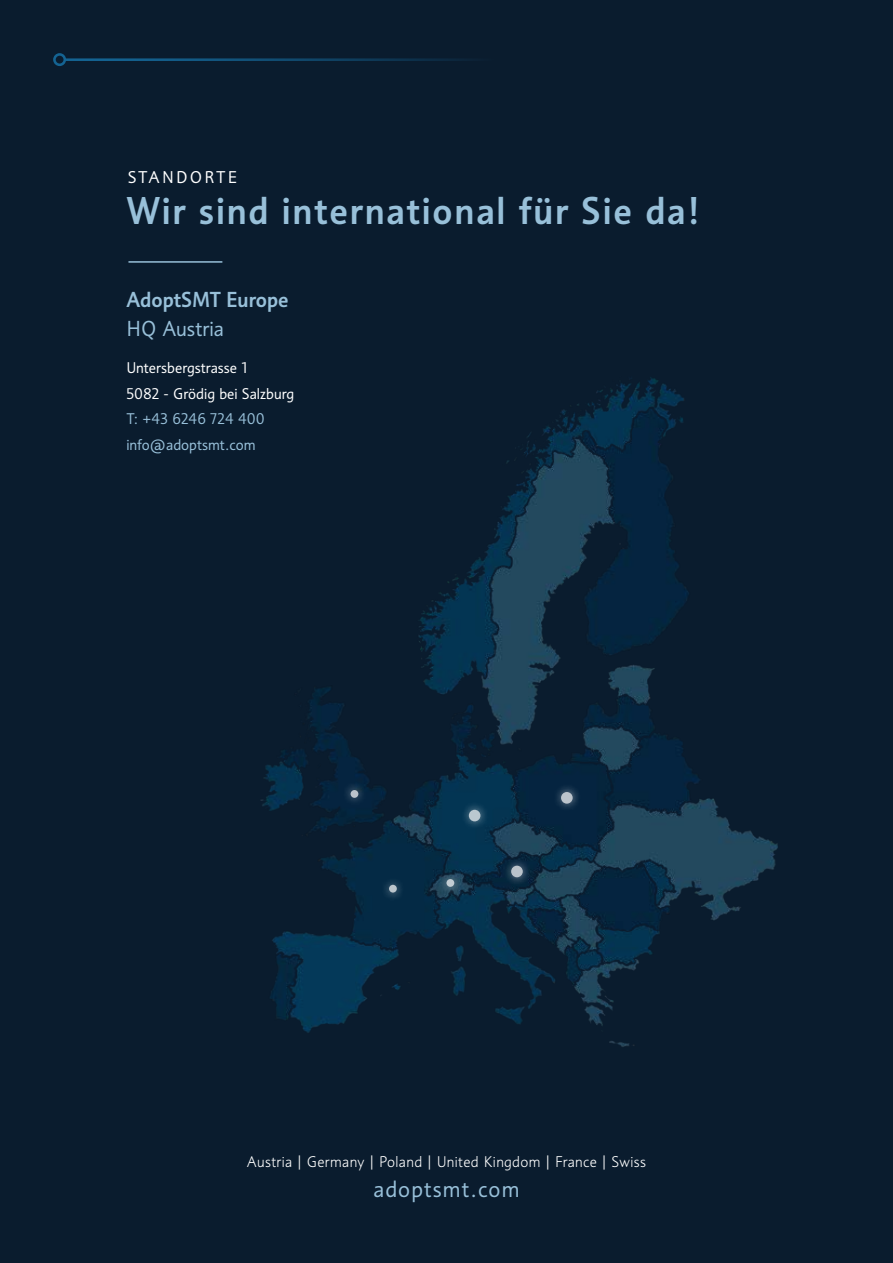
<style>
.page{position:relative;width:893px;height:1263px;background:#0a1c2e}
.page>*{position:absolute;margin:0;border:0;box-sizing:border-box;transform-origin:0 0}
.t1{font:500 37.5px "Informa Pro";letter-spacing:.05em;color:#98c0d9}
.t2{font:22.5px "Informa Pro";letter-spacing:.05em;color:#98c0d9}
.t3{font:500 21px "Informa Pro";color:#98c0d9}
.t4{font:21px "Informa Pro";color:#98c0d9}
.t5{font:16.5px "Informa Pro";letter-spacing:.13em;color:#fff}
.t6{font:300 15px "Informa Pro";letter-spacing:.025em;color:#fff}
.t7{font:15px/25.5px "Informa Pro";color:#fff}
.t8{font:15px/25.5px "Informa Pro";color:#98c0d9}
</style>
<div class="page">
<hr style="left:128px;top:261px;width:94px;height:2px;background:#98c0d9">
<img style="left:260px;top:377px;width:518px;height:670px">
<div style="left:341px;top:781px;width:241px;height:121px;background:#fff;opacity:.75"></div>
<div style="left:469px;top:810px;width:11px;height:11px;background:#bac8d0;border-radius:50%"></div>
<svg style="left:561px;top:792px;width:12px;height:12px"></svg>
<div style="left:351px;top:790px;width:7px;height:8px;background:#bbc3cb;border-radius:50%"></div>
<div style="left:389px;top:885px;width:8px;height:7px;background:#bbc5cc;border-radius:50%"></div>
<div style="left:446px;top:879px;width:8px;height:8px;background:#c3cdd3;border-radius:50%"></div>
<div style="left:511px;top:866px;width:12px;height:11px;background:#bbc3cb;border-radius:50%"></div>
<div style="left:53px;top:53px;width:13px;height:13px;border:3px solid #fff;border-radius:50%"></div>
<hr style="left:65px;top:58px;width:595px;height:3px;background:#fff">
<p class="t5" style="left:128px;top:167px;width:111px">STANDORTE</p>
<h1 class="t1" style="left:126px;top:188px;width:575px">Wir sind international für Sie da!</h1>
<h3 class="t3" style="left:126px;top:287px;width:164px">AdoptSMT Europe</h3>
<h3 class="t4" style="left:126px;top:316px;width:99px">HQ Austria</h3>
<p class="t7" style="left:126px;top:355px;width:169px">Untersbergstrasse 1<br>5082 - Grödig bei Salzburg</p>
<p class="t8" style="left:126px;top:406px;width:140px">T: +43 6246 724 400 info@adoptsmt.com</p>
<p class="t6" style="left:247px;top:1153px;width:401px">Austria | Germany | Poland | United Kingdom | France | Swiss</p>
<h2 class="t2" style="left:373px;top:1175px;width:147px">adoptsmt.com</h2>
</div>
